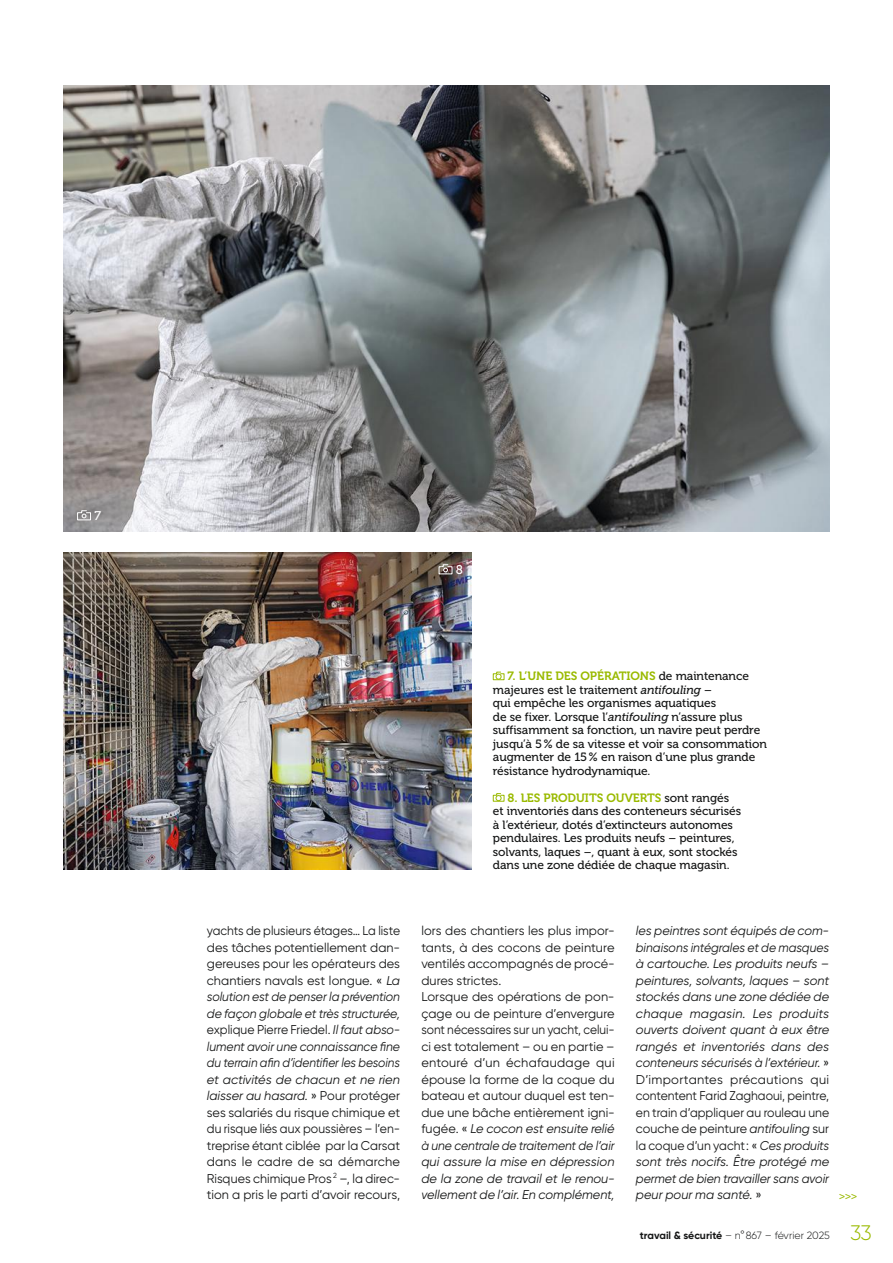
<style>
.page{position:relative;width:893px;height:1263px;background:#fff}
.page>*{position:absolute;margin:0;border:0;box-sizing:border-box;transform-origin:0 0}
.t1{font:12.75px/16.5px "Gilroy";letter-spacing:.005em;color:#151616;text-align:justify;scale:.95 1}
.t2{font:italic 12.75px/16.5px "Gilroy";color:#151616;text-align:justify}
.t3{font:12.75px/16.5px "Gilroy";letter-spacing:.005em;color:#151616}
.t4{font:12.75px "Gilroy";color:#9aba00}
.t5{font:12.6px "Museo 500";color:#fff}
.t6{font:12px/13.5px "Museo 500";letter-spacing:-.005em;color:#151616}
.t7{font:12px "Museo 700";letter-spacing:-.005em;color:#9aba00}
.t8{font:300 10.5px "Gilroy";letter-spacing:-.005em;color:#151616}
.s1{font-family:"Museo 500";color:#151616}
.s2{font-style:italic}
.s3{font-style:normal}
.s4{font-weight:700}
.s5{font-size:21px;color:#9aba00}
</style>
<div class="page">
<img style="left:64px;top:85px;width:765px;height:446px">
<img style="left:64px;top:553px;width:408px;height:316px">
<svg style="left:77px;top:510px;width:14px;height:11px"></svg>
<svg style="left:438px;top:564px;width:15px;height:11px"></svg>
<svg style="left:492px;top:671px;width:13px;height:9px"></svg>
<svg style="left:492px;top:793px;width:13px;height:9px"></svg>
<p class="t5" style="left:94px;top:511px;width:8px">7</p>
<p class="t5" style="left:456px;top:565px;width:9px">8</p>
<p class="t7" style="left:507px;top:669px;width:243px">7. L’UNE DES OPÉRATIONS <span class="s1">de maintenance</span></p>
<p class="t6" style="left:493px;top:684px;width:276px">majeures est le traitement <span class="s2">antifouling</span> –<br>qui empêche les organismes aquatiques<br>de se fixer. Lorsque l’<span class="s2">antifouling</span> n’assure plus suffisamment sa fonction, un navire peut perdre jusqu’à 5% de sa vitesse et voir sa consommation augmenter de 15% en raison d’une plus grande résistance hydrodynamique.</p>
<p class="t7" style="left:507px;top:790px;width:223px">8. LES PRODUITS OUVERTS <span class="s1">sont rangés</span></p>
<p class="t6" style="left:493px;top:805px;width:250px">et inventoriés dans des conteneurs sécurisés à l’extérieur, dotés d’extincteurs autonomes pendulaires. Les produits neufs – peintures, solvants, laques –, quant à eux, sont stockés dans une zone dédiée de chaque magasin.</p>
<p class="t1" style="left:207px;top:923px;width:205px">yachts de plusieurs étages… La liste des tâches potentiellement dan&shy;gereuses pour les opérateurs des chantiers navals est longue. « <span class="s2">La solution est de penser la prévention de façon globale et très structurée, </span>explique Pierre Friedel. <span class="s2">Il faut abso&shy;lument avoir une connaissance fine du terrain afin d’identifier les besoins et activités de chacun et ne rien laisser au hasard.</span> » Pour protéger ses salariés du risque chimique et du risque liés aux poussières – l’en&shy;treprise étant ciblée par la Carsat dans le cadre de sa démarche Risques chimique Pros <sup>2</sup> –, la direc&shy;tion a pris le parti d’avoir recours,</p>
<p class="t3" style="left:421px;top:923px;width:195px">lors des chantiers les plus impor&shy;tants, à des cocons de peinture ventilés accompagnés de procé&shy;dures strictes.<br>Lorsque des opérations de pon&shy;çage ou de peinture d’envergure sont nécessaires sur un yacht, celui&shy;ci est totalement – ou en partie – entouré d’un échafaudage qui épouse la forme de la coque du bateau et autour duquel est ten&shy;due une bâche entièrement igni&shy;fugée. « <span class="s2">Le cocon est ensuite relié à une centrale de traitement de l’air qui assure la mise en dépression de la zone de travail et le renou&shy;vellement de l’air. En complément,</span></p>
<p class="t2" style="left:636px;top:923px;width:195px">les peintres sont équipés de com&shy;binaisons intégrales et de masques à cartouche. Les produits neufs – peintures, solvants, laques – sont stockés dans une zone dédiée de chaque magasin. Les produits ouverts doivent quant à eux être rangés et inventoriés dans des conteneurs sécurisés à l’extérieur. <span class="s3">» D’importantes précautions qui contentent Farid Zaghaoui, peintre, en train d’appliquer au rouleau une couche de peinture</span> antifouling <span class="s3">sur la coque d’un yacht: «</span> Ces produits sont très nocifs. Être protégé me permet de bien travailler sans avoir peur pour ma santé. <span class="s3">»</span></p>
<p class="t4" style="left:839px;top:1190px;width:20px">&gt;&gt;&gt;</p>
<p class="t8" style="left:640px;top:1231px;width:233px"><span class="s4">travail &amp; sécurité</span> – n°867 – février 2025 <span class="s5">33</span></p>
</div>
